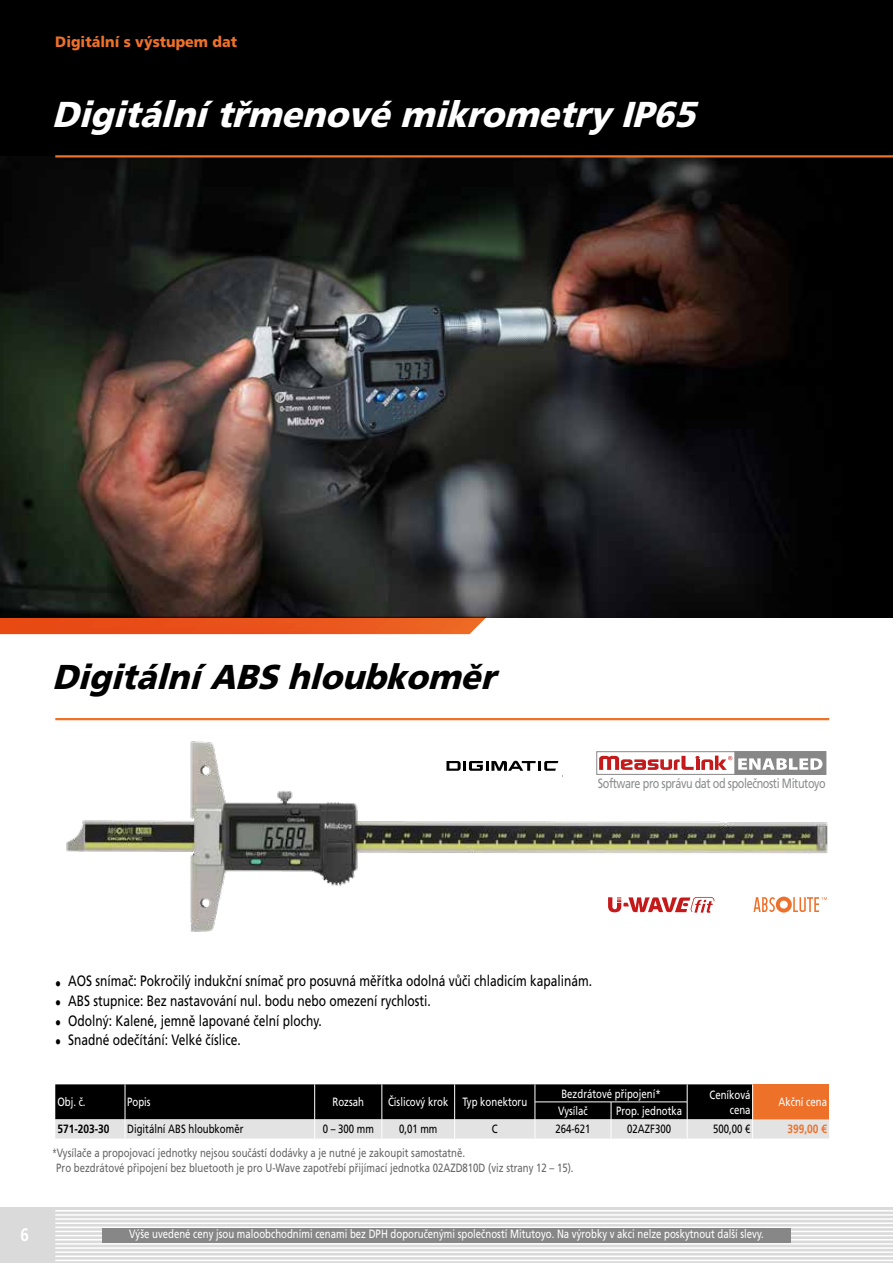
<style>
.page{position:relative;width:893px;height:1263px;background:#fff}
.page>*{position:absolute;margin:0;border:0;box-sizing:border-box;transform-origin:0 0}
.t1{font:italic 900 36px "Mitutoyo Frutiger";color:#fff}
.t2{font:italic 900 34.5px "Mitutoyo Frutiger";color:#000}
.t3{font:700 18px "Mitutoyo Frutiger";color:#fff}
.t4{font:15px "Mitutoyo Frutiger";color:#000}
.t5{font:900 15px "Mitutoyo Frutiger";color:#ee712a}
.t6{font:13.5px "Mitutoyo Frutiger";letter-spacing:-.03em;color:#8d8e8e}
.t7{font:12px/14.4px "Mitutoyo Frutiger";color:#fff;text-align:right}
.t8{font:12px/14.4px "Mitutoyo Frutiger";color:#666;scale:.8 1}
.t9{font:12px "Mitutoyo Frutiger";color:#000}
.t10{font:700 12px "Mitutoyo Frutiger";color:#000}
.t11{font:700 12px "Mitutoyo Frutiger";color:#ee702a}
</style>
<div class="page">
<div style="left:0;top:1208px;width:55px;height:55px;background:#dadada"></div>
<div style="left:55px;top:1208px;width:838px;height:55px;background:#dadada"></div>
<hr style="left:55px;top:1210px;width:838px;height:1px;background:#fff">
<hr style="left:55px;top:1214px;width:838px;height:2px;background:#fff">
<hr style="left:55px;top:1218px;width:838px;height:2px;background:#fff">
<hr style="left:55px;top:1222px;width:838px;height:2px;background:#fff">
<hr style="left:55px;top:1226px;width:838px;height:2px;background:#fff">
<hr style="left:55px;top:1231px;width:838px;height:1px;background:#fff">
<hr style="left:55px;top:1235px;width:838px;height:1px;background:#fff">
<hr style="left:55px;top:1239px;width:838px;height:1px;background:#fff">
<hr style="left:55px;top:1243px;width:838px;height:1px;background:#fff">
<hr style="left:55px;top:1247px;width:838px;height:2px;background:#fff">
<hr style="left:55px;top:1251px;width:838px;height:2px;background:#fff">
<hr style="left:55px;top:1255px;width:838px;height:2px;background:#fff">
<hr style="left:55px;top:1260px;width:838px;height:1px;background:#fff">
<div style="left:102px;top:1228px;width:689px;height:14px;background:#878787"></div>
<img style="left:0;top:155px;width:893px;height:462px">
<div style="left:0;top:0;width:893px;height:155px;background:#000"></div>
<img style="left:66px;top:741px;width:762px;height:191px">
<hr style="left:55px;top:718px;width:774px;height:2px;background:#ee712a">
<svg style="left:55px;top:1084px;width:774px;height:54px;background:#625a55"></svg>
<hr style="left:535px;top:1102px;width:76px;height:1px;background:#fff">
<hr style="left:611px;top:1102px;width:76px;height:1px;background:#fff">
<hr style="left:55px;top:155px;width:838px;height:2px;background:#ee712a">
<svg style="left:0;top:617px;width:487px;height:17px;background:#dd521d"></svg>
<svg style="left:608px;top:897px;width:106px;height:16px"></svg>
<div style="left:596px;top:751px;width:230px;height:24px;background:#fff;border:1px solid #878787"></div>
<svg style="left:599px;top:756px;width:133px;height:14px"></svg>
<div style="left:735px;top:751px;width:91px;height:24px;background:#878787"></div>
<svg style="left:738px;top:758px;width:84px;height:12px"></svg>
<svg style="left:753px;top:897px;width:74px;height:15px"></svg>
<svg style="left:446px;top:761px;width:112px;height:10px"></svg>
<p class="t5" style="left:55px;top:32px;width:183px">Digitální s výstupem dat</p>
<h1 class="t1" style="left:52px;top:93px;width:656px">DigitálnítřmenovémikrometryIP65</h1>
<h2 class="t2" style="left:52px;top:656px;width:455px">DigitálníABShloubkoměr</h2>
<p class="t6" style="left:598px;top:776px;width:229px">Software pro správu dat od společnosti Mitutoyo</p>
<p class="t4" style="left:55px;top:972px;width:538px">• AOS snímač: Pokročilý indukční snímač pro posuvná měřítka odolná vůči chladicím kapalinám.</p>
<p class="t4" style="left:55px;top:992px;width:377px">• ABS stupnice: Bez nastavování nul. bodu nebo omezení rychlosti.</p>
<p class="t4" style="left:55px;top:1011px;width:268px">• Odolný: Kalené, jemně lapované čelní plochy.</p>
<p class="t4" style="left:55px;top:1031px;width:187px">• Snadné odečítání: Velké číslice.</p>
<p class="t7" style="left:57px;top:1095px;width:30px">Obj. č.</p>
<p class="t7" style="left:127px;top:1095px;width:25px">Popis</p>
<p class="t7" style="left:333px;top:1095px;width:33px">Rozsah</p>
<p class="t7" style="left:388px;top:1095px;width:141px">Číslicový krok Typ konektoru</p>
<p class="t7" style="left:561px;top:1086px;width:101px">Bezdrátové připojení*</p>
<p class="t7" style="left:709px;top:1088px;width:43px">Ceníková cena</p>
<p class="t7" style="left:778px;top:1095px;width:50px">Akční cena</p>
<p class="t7" style="left:558px;top:1104px;width:31px">Vysílač</p>
<p class="t7" style="left:616px;top:1104px;width:68px">Prop. jednotka</p>
<p class="t10" style="left:57px;top:1122px;width:54px">571-203-30</p>
<p class="t9" style="left:127px;top:1122px;width:118px">Digitální ABS hloubkoměr</p>
<p class="t9" style="left:323px;top:1122px;width:53px">0 – 300 mm</p>
<p class="t9" style="left:399px;top:1122px;width:40px">0,01 mm</p>
<p class="t9" style="left:492px;top:1122px;width:7px">C</p>
<p class="t9" style="left:555px;top:1122px;width:37px">264-621</p>
<p class="t9" style="left:627px;top:1122px;width:45px">02AZF300</p>
<p class="t9" style="left:713px;top:1122px;width:39px">500,00 €</p>
<p class="t11" style="left:787px;top:1122px;width:41px">399,00 €</p>
<p class="t8" style="left:56px;top:1146px;width:648px;text-indent:-4px">*Vysílače a propojovací jednotky nejsou součástí dodávky a je nutné je zakoupit samostatně.<br>Pro bezdrátové připojení bez bluetooth je pro U-Wave zapotřebí přijímací jednotka 02AZD810D (viz strany 12 – 15).</p>
<h3 class="t3" style="left:21px;top:1224px;width:10px">6</h3>
<p class="t7" style="left:129px;top:1227px;width:636px">Výše uvedené ceny jsou maloobchodními cenami bez DPH doporučenými společností Mitutoyo. Na výrobky v akci nelze poskytnout další slevy.</p>
</div>
